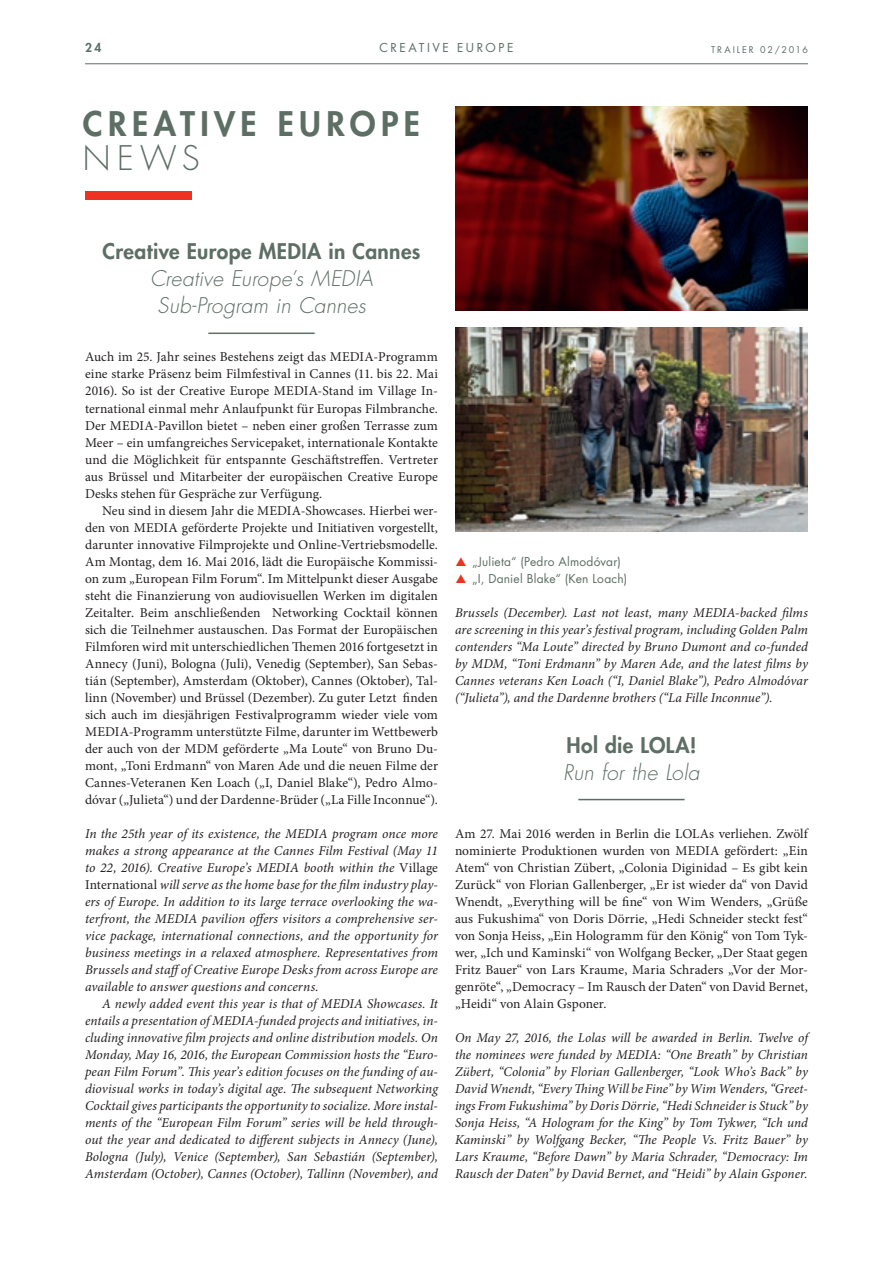
<style>
.page{position:relative;width:893px;height:1263px;background:#fff}
.page>*{position:absolute;margin:0;border:0;box-sizing:border-box;transform-origin:0 0}
.t1{font:800 33px "Futura Std";letter-spacing:.165em;color:#5d6e65}
.t2{font:300 33px "Futura Std";color:#5d6e65}
.t3{font:italic 300 21px/27px "Futura Std";letter-spacing:.01em;color:#5d6e65;text-align:center}
.t4{font:800 21px "Futura Std";letter-spacing:.015em;color:#5d6e65}
.t5{font:italic 13.5px/17px "Minion Pro";letter-spacing:.005em;color:#231f20;text-align:justify}
.t6{font:13.5px/17px "Minion Pro";letter-spacing:.005em;color:#231f20;text-align:justify}
.t7{font:12px/17px "Futura Std";letter-spacing:.02em;color:#5d6e65}
.t8{font:12px "Futura Std";letter-spacing:.205em;color:#5d6e65}
.t9{font:800 12px "Futura Std";color:#5d6e65}
.t10{font:9px "Futura Std";letter-spacing:.215em;color:#5d6e65}
.s1{font-style:normal}
</style>
<div class="page">
<div style="left:85px;top:191px;width:106px;height:9px;background:#ef3122"></div>
<hr style="left:85px;top:63px;width:723px;height:1px;background:#5d6e65">
<img style="left:455px;top:106px;width:353px;height:204px">
<img style="left:455px;top:327px;width:353px;height:204px">
<hr style="left:208px;top:333px;width:107px;height:1px;background:#5d6e65">
<hr style="left:578px;top:799px;width:107px;height:1px;background:#5d6e65">
<p class="t9" style="left:85px;top:40px;width:18px">24</p>
<p class="t8" style="left:380px;top:40px;width:135px">CREATIVE EUROPE</p>
<p class="t10" style="left:711px;top:43px;width:98px">TRAILER 02/2016</p>
<h1 class="t1" style="left:83px;top:103px;width:338px">CREATIVE EUROPE</h1>
<h1 class="t2" style="left:83px;top:138px;width:118px">NEWS</h1>
<h2 class="t4" style="left:103px;top:238px;width:319px">Creative Europe MEDIA in Cannes</h2>
<h2 class="t3" style="left:150px;top:266px;width:224px">Creative Europe’s MEDIA<br>Sub-Program in Cannes</h2>
<p class="t6" style="left:85px;top:349px;width:354px">Auch im 25. Jahr seines Bestehens zeigt das MEDIA-Programm eine starke Präsenz beim Filmfestival in Cannes (11. bis 22. Mai 2016). So ist der Creative Europe MEDIA-Stand im Village In&shy;ternational einmal mehr Anlaufpunkt für Europas Filmbranche.<br>Der MEDIA-Pavillon bietet – neben einer großen Terrasse zum Meer – ein umfangreiches Servicepaket, internationale Kontakte und die Möglichkeit für entspannte Geschäftstreffen. Vertreter aus Brüssel und Mitarbeiter der europäischen Creative Europe Desks stehen für Gespräche zur Verfügung.</p>
<p class="t6" style="left:85px;top:502px;width:354px;text-indent:17px">Neu sind in diesem Jahr die MEDIA-Showcases. Hierbei wer&shy;den von MEDIA geförderte Projekte und Initiativen vorgestellt, darunter innovative Filmprojekte und Online-Vertriebsmodelle.<br>Am Montag, dem 16. Mai 2016, lädt die Europäische Kommissi&shy;on zum „European Film Forum“. Im Mittelpunkt dieser Ausgabe steht die Finanzierung von audiovisuellen Werken im digitalen Zeitalter. Beim anschließenden Networking Cocktail können sich die Teilnehmer austauschen. Das Format der Europäischen Filmforen wird mit unterschiedlichen Themen 2016 fortgesetzt in Annecy (Juni), Bologna (Juli), Venedig (September), San Sebas&shy;tián (September), Amsterdam (Oktober), Cannes (Oktober), Tal&shy;linn (November) und Brüssel (Dezember). Zu guter Letzt finden sich auch im diesjährigen Festivalprogramm wieder viele vom MEDIA-Programm unterstützte Filme, darunter im Wettbewerb der auch von der MDM geförderte „Ma Loute“ von Bruno Du&shy;mont, „Toni Erdmann“ von Maren Ade und die neuen Filme der Cannes-Veteranen Ken Loach („I, Daniel Blake“), Pedro Almo&shy;dóvar („Julieta“) und der Dardenne-Brüder („La Fille Inconnue“).</p>
<p class="t5" style="left:85px;top:825px;width:354px">In the 25th year of its existence, the MEDIA program once more makes a strong appearance at the Cannes Film Festival (May 11 to 22, 2016). Creative Europe’s MEDIA booth within the <span class="s1">Village International</span> will serve as the home base for the film industry play&shy;ers of Europe. In addition to its large terrace overlooking the wa&shy;terfront, the MEDIA pavilion offers visitors a comprehensive ser&shy;vice package, international connections, and the opportunity for business meetings in a relaxed atmosphere. Representatives from Brussels and staffof Creative Europe Desks from across Europe are available to answer questions and concerns.</p>
<p class="t5" style="left:85px;top:995px;width:354px;text-indent:17px">A newly added event this year is that of MEDIA Showcases. It entails a presentation of MEDIA-funded projects and initiatives, in&shy;cluding innovative film projects and online distribution models. On Monday, May 16, 2016, the European Commission hosts the “Euro&shy;pean Film Forum”. This year’s edition focuses on the funding of au&shy;diovisual works in today’s digital age. The subsequent Networking Cocktail gives participants the opportunity to socialize. More instal&shy;ments of the “European Film Forum” series will be held through&shy;out the year and dedicated to different subjects in Annecy (June), Bologna (July), Venice (September), San Sebastián (September), Amsterdam (October), Cannes (October), Tallinn (November), and</p>
<p class="t7" style="left:472px;top:553px;width:157px">„Julieta“ (Pedro Almodóvar) „I, Daniel Blake“ (Ken Loach)</p>
<p class="t5" style="left:455px;top:604px;width:354px">Brussels (December). Last not least, many MEDIA-backed films are screening in this year’s festival program, including Golden Palm contenders “Ma Loute” directed by Bruno Dumont and co-funded by MDM, “Toni Erdmann” by Maren Ade, and the latest films by Cannes veterans Ken Loach (“I, Daniel Blake”), Pedro Almodóvar (“Julieta”), and the Dardenne brothers (“La Fille Inconnue”).</p>
<h2 class="t4" style="left:566px;top:732px;width:132px">Hol die LOLA!</h2>
<h2 class="t3" style="left:563px;top:759px;width:138px">Run for the Lola</h2>
<p class="t6" style="left:455px;top:825px;width:354px">Am 27. Mai 2016 werden in Berlin die LOLAs verliehen. Zwölf nominierte Produktionen wurden von MEDIA gefördert: „Ein Atem“ von Christian Zübert, „Colonia Diginidad – Es gibt kein Zurück“ von Florian Gallenberger, „Er ist wieder da“ von David Wnendt, „Everything will be fine“ von Wim Wenders, „Grüße aus Fukushima“ von Doris Dörrie, „Hedi Schneider steckt fest“ von Sonja Heiss, „Ein Hologramm für den König“ von Tom Tyk&shy;wer, „Ich und Kaminski“ von Wolfgang Becker, „Der Staat gegen Fritz Bauer“ von Lars Kraume, Maria Schraders „Vor der Mor&shy;genröte“, „Democracy – Im Rausch der Daten“ von David Bernet, „Heidi“ von Alain Gsponer.</p>
<p class="t5" style="left:455px;top:1029px;width:354px">On May 27, 2016, the Lolas will be awarded in Berlin. Twelve of the nominees were funded by MEDIA: “One Breath” by Christian Zübert, “Colonia” by Florian Gallenberger, “Look Who’s Back” by David Wnendt, “Every Thing Will be Fine” by Wim Wenders, “Greet&shy;ings From Fukushima” by Doris Dörrie, “Hedi Schneider is Stuck” by Sonja Heiss, “A Hologram for the King” by Tom Tykwer, “Ich und Kaminski” by Wolfgang Becker, “The People Vs. Fritz Bauer” by Lars Kraume, “Before Dawn” by Maria Schrader, “Democracy: Im Rausch der Daten” by David Bernet, and “Heidi” by Alain Gsponer.</p>
</div>
